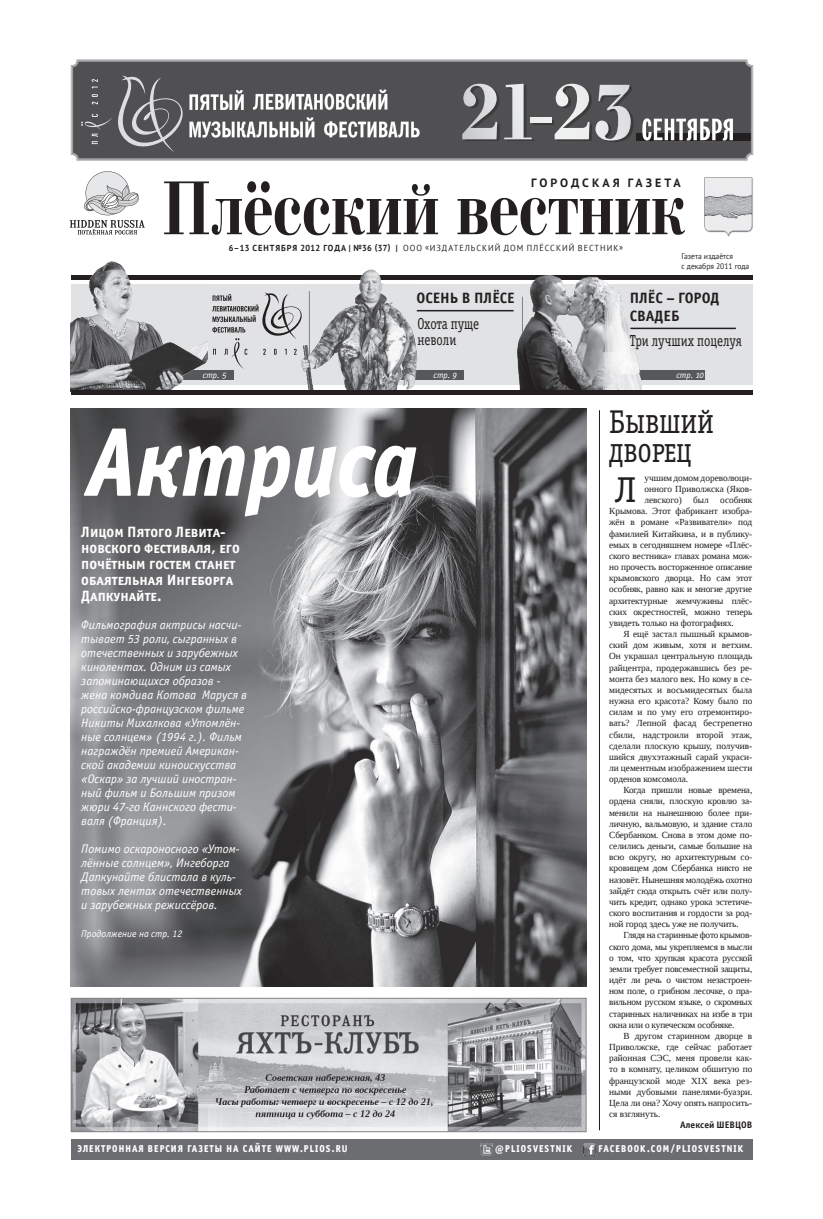
<style>
.page{position:relative;width:823px;height:1219px;background:#fff}
.page>*{position:absolute;margin:0;border:0;box-sizing:border-box;transform-origin:0 0}
.t1{font:italic 98px "Officina Sans Extra Bold OSC";color:#fff;scale:.86 1}
.t2{font:36px "Officina Serif Book SCC";color:#231f20}
.t3{font:33px/29px "Officina Serif Book SCC";letter-spacing:-.01em;color:#231f20;scale:.88 1}
.t4{font:16px/16px "Officina Serif Book C";color:#231f20;scale:.8 1}
.t5{font:15px/16px "Officina Sans Bold SCC";color:#fff}
.t6{font:15px/18px "Officina Sans Bold SCC";color:#231f20}
.t7{font:italic 12.5px/14px "Officina Sans Book C";color:#fff}
.t8{font:700 12px "PT Sans";letter-spacing:.245em;color:#231f20}
.t9{font:10px "Officina Sans Extra Bold C";letter-spacing:.12em;color:#fff;scale:.9 1}
.t10{font:italic 10px "Officina Sans Book C";color:#fff}
.t11{font:9.5px "Officina Sans Bold C";color:#231f20}
.t12{font:9.3px "Liberation Serif";letter-spacing:-.01em;color:#231f20}
.t13{font:italic 9px "Officina Sans Book OSC";color:#fff}
.t14{font:8.7px "PT Sans";letter-spacing:.12em;color:#231f20;scale:.95 1}
.t15{font:8px/9.6px "PT Sans";color:#231f20;scale:.95 1}
.s1{font-weight:700}
</style>
<div class="page">
<img style="left:71px;top:408px;width:515px;height:578px">
<hr style="left:598px;top:410px;width:1px;height:720px;background:#231f20">
<div style="left:71px;top:275px;width:680px;height:5px;background:#231f20"></div>
<div style="left:71px;top:284px;width:680px;height:101px;background:#e1e2e4"></div>
<div style="left:181px;top:371px;width:52px;height:9px;background:#57585a"></div>
<div style="left:620px;top:371px;width:84px;height:9px;background:#57585a"></div>
<div style="left:380px;top:371px;width:83px;height:9px;background:#57585a"></div>
<svg style="left:164px;top:181px;width:520px;height:54px"></svg>
<svg style="left:70px;top:171px;width:75px;height:64px"></svg>
<img style="left:704px;top:177px;width:48px;height:59px">
<hr style="left:630px;top:328px;width:105px;height:1px;background:#231f20">
<hr style="left:416px;top:310px;width:97px;height:1px;background:#231f20">
<div style="left:71px;top:1139px;width:680px;height:20px;background:#6c6d70"></div>
<svg style="left:480px;top:1143px;width:12px;height:12px"></svg>
<svg style="left:583px;top:1143px;width:12px;height:12px"></svg>
<img style="left:71px;top:261px;width:136px;height:129px">
<img style="left:517px;top:275px;width:124px;height:115px">
<img style="left:73px;top:1000px;width:511px;height:130px">
<div style="left:71px;top:998px;width:515px;height:134px;border:1px solid #808285"></div>
<svg style="left:212px;top:292px;width:88px;height:77px"></svg>
<svg style="left:71px;top:59px;width:682px;height:102px;background:#6a6a6c"></svg>
<div style="left:72px;top:61px;width:679px;height:98px;border:1px solid #a8a9ad;border-radius:6px"></div>
<img style="left:300px;top:269px;width:117px;height:121px">
<hr style="left:71px;top:390px;width:680px;height:4px;background:#231f20">
<p class="t8" style="left:530px;top:175px;width:151px">городская газета</p>
<p class="t14" style="left:229px;top:243px;width:416px"><span class="s1">6–13 сентября 2012 года | №36 (37) |</span> ООО «Издательски й дом плёсски й вестни к»</p>
<p class="t15" style="left:681px;top:252px;width:73px">Газета издаётся<br>с декабря 2011 года</p>
<p class="t13" style="left:203px;top:370px;width:25px">стр. 5</p>
<h3 class="t6" style="left:416px;top:290px;width:100px">осень в пл ёсе</h3>
<h3 class="t4" style="left:417px;top:316px;width:79px">Охота пуще неволи</h3>
<h3 class="t6" style="left:629px;top:290px;width:86px">Плёс – город свадеб</h3>
<h3 class="t4" style="left:629px;top:333px;width:142px">Три лучших поцелуя</h3>
<p class="t13" style="left:433px;top:370px;width:25px">стр. 9</p>
<p class="t13" style="left:676px;top:370px;width:29px">стр. 10</p>
<h1 class="t1" style="left:87px;top:405px;width:385px">Актриса</h1>
<h3 class="t5" style="left:81px;top:524px;width:160px">Лицом Пятого Левита&shy;новского фестиваля, его почётным гостем станет обаятельная Ингеборга<br>Дапкунайте.</h3>
<p class="t7" style="left:81px;top:618px;width:167px">Фильмография актрисы насчи&shy;тывает 53 роли, сыгранных в отечественных и зарубежных кинолентах. Одним из самых запоминающихся образов - жена комдива Котова Маруся в российско-французском фильме<br>Никиты Михалкова «Утомлён&shy;ные солнцем» (1994 г.). Фильм награждён премией Американ&shy;ской академии киноискусства «Оскар» за лучший иностран&shy;ный фильм и Большим призом жюри 47-го Каннского фести&shy;валя (Франция).</p>
<h3 class="t7" style="left:81px;top:842px;width:162px">Помимо оскароносного «Утом&shy;лённые солнцем», Ингеборга<br>Дапкунайте блистала в куль&shy;товых лентах отечественных и зарубежных режиссёров.</h3>
<p class="t10" style="left:81px;top:928px;width:103px">Продолжение на стр. 12</p>
<h3 class="t3" style="left:608px;top:408px;width:121px">Бывший дворец</h3>
<h2 class="t2" style="left:614px;top:470px;width:23px">Л</h2>
<p class="t12" style="left:644px;top:472px;width:109px">учшим домом дореволюци-</p>
<p class="t12" style="left:644px;top:483px;width:109px">онного Приволжска (Яков-</p>
<p class="t12" style="left:644px;top:494px;width:109px">левского) был особняк</p>
<p class="t12" style="left:608px;top:505px;width:145px">Крымова. Этот фабрикант изобра-</p>
<p class="t12" style="left:608px;top:516px;width:145px">жён в романе «Развиватели» под</p>
<p class="t12" style="left:608px;top:527px;width:145px">фамилией Китайкина, и в публику-</p>
<p class="t12" style="left:608px;top:539px;width:144px">емых в сегодняшнем номере «Плёс-</p>
<p class="t12" style="left:608px;top:550px;width:145px">ского вестника» главах романа мож-</p>
<p class="t12" style="left:608px;top:561px;width:145px">но прочесть восторженное описание</p>
<p class="t12" style="left:608px;top:572px;width:144px">крымовского дворца. Но сам этот</p>
<p class="t12" style="left:608px;top:583px;width:145px">особняк, равно как и многие другие</p>
<p class="t12" style="left:608px;top:594px;width:145px">архитектурные жемчужины плёс-</p>
<p class="t12" style="left:608px;top:606px;width:145px">ских окрестностей, можно теперь</p>
<p class="t12" style="left:608px;top:617px;width:126px">увидеть только на фотографиях.</p>
<p class="t12" style="left:623px;top:628px;width:130px">Я ещё застал пышный крымов-</p>
<p class="t12" style="left:608px;top:639px;width:145px">ский дом живым, хотя и ветхим.</p>
<p class="t12" style="left:608px;top:650px;width:144px">Он украшал центральную площадь</p>
<p class="t12" style="left:608px;top:661px;width:145px">райцентра, продержавшись без ре-</p>
<p class="t12" style="left:608px;top:673px;width:144px">монта без малого век. Но кому в се-</p>
<p class="t12" style="left:608px;top:684px;width:145px">мидесятых и восьмидесятых была</p>
<p class="t12" style="left:608px;top:695px;width:145px">нужна его красота? Кому было по</p>
<p class="t12" style="left:608px;top:706px;width:145px">силам и по уму его отремонтиро-</p>
<p class="t12" style="left:608px;top:717px;width:145px">вать? Лепной фасад бестрепетно</p>
<p class="t12" style="left:608px;top:728px;width:144px">сбили, надстроили второй этаж,</p>
<p class="t12" style="left:608px;top:739px;width:145px">сделали плоскую крышу, получив-</p>
<p class="t12" style="left:608px;top:751px;width:145px">шийся двухэтажный сарай украси-</p>
<p class="t12" style="left:608px;top:762px;width:145px">ли цементным изображением шести</p>
<p class="t12" style="left:608px;top:773px;width:80px">орденов комсомола.</p>
<p class="t12" style="left:623px;top:784px;width:130px">Когда пришли новые времена,</p>
<p class="t12" style="left:608px;top:795px;width:145px">ордена сняли, плоскую кровлю за-</p>
<p class="t12" style="left:608px;top:806px;width:144px">менили на нынешнюю более при-</p>
<p class="t12" style="left:608px;top:818px;width:144px">личную, вальмовую, и здание стало</p>
<p class="t12" style="left:608px;top:829px;width:145px">Сбербанком. Снова в этом доме по-</p>
<p class="t12" style="left:608px;top:840px;width:145px">селились деньги, самые большие на</p>
<p class="t12" style="left:608px;top:851px;width:145px">всю округу, но архитектурным со-</p>
<p class="t12" style="left:608px;top:862px;width:145px">кровищем дом Сбербанка никто не</p>
<p class="t12" style="left:608px;top:873px;width:145px">назовёт. Нынешняя молодёжь охотно</p>
<p class="t12" style="left:608px;top:885px;width:145px">зайдёт сюда открыть счёт или полу-</p>
<p class="t12" style="left:608px;top:896px;width:145px">чить кредит, однако урока эстетиче-</p>
<p class="t12" style="left:608px;top:907px;width:144px">ского воспитания и гордости за род-</p>
<p class="t12" style="left:608px;top:918px;width:131px">ной город здесь уже не получить.</p>
<p class="t12" style="left:623px;top:929px;width:130px">Глядя на старинные фото крымов-</p>
<p class="t12" style="left:608px;top:940px;width:145px">ского дома, мы укрепляемся в мысли</p>
<p class="t12" style="left:608px;top:952px;width:145px">о том, что хрупкая красота русской</p>
<p class="t12" style="left:608px;top:963px;width:145px">земли требует повсеместной защиты,</p>
<p class="t12" style="left:608px;top:974px;width:145px">идёт ли речь о чистом незастроен-</p>
<p class="t12" style="left:608px;top:985px;width:144px">ном поле, о грибном лесочке, о пра-</p>
<p class="t12" style="left:608px;top:996px;width:145px">вильном русском языке, о скромных</p>
<p class="t12" style="left:608px;top:1007px;width:145px">старинных наличниках на избе в три</p>
<p class="t12" style="left:608px;top:1018px;width:127px">окна или о купеческом особняке.</p>
<p class="t12" style="left:623px;top:1030px;width:130px">В другом старинном дворце в</p>
<p class="t12" style="left:608px;top:1041px;width:145px">Приволжске, где сейчас работает</p>
<p class="t12" style="left:608px;top:1052px;width:145px">районная СЭС, меня провели как-</p>
<p class="t12" style="left:608px;top:1063px;width:145px">то в комнату, целиком обшитую по</p>
<p class="t12" style="left:608px;top:1074px;width:145px">французской моде XIX века рез-</p>
<p class="t12" style="left:608px;top:1085px;width:145px">ными дубовыми панелями-буазри.</p>
<p class="t12" style="left:608px;top:1097px;width:144px">Цела ли она? Хочу опять напросить-</p>
<p class="t12" style="left:608px;top:1108px;width:53px">ся взглянуть.</p>
<p class="t11" style="left:679px;top:1120px;width:74px">Алексей Шевцов</p>
<p class="t9" style="left:77px;top:1143px;width:301px">ЭЛЕКТРОННАЯ ВЕРСИЯ ГАЗЕТЫ НА САЙТЕ WWW.PLIOS.RU</p>
<p class="t9" style="left:494px;top:1143px;width:86px">@PLIOSVESTNIK</p>
<p class="t9" style="left:598px;top:1143px;width:161px">FACEBOOK.COM/PLIOSVESTNIK</p>
</div>
